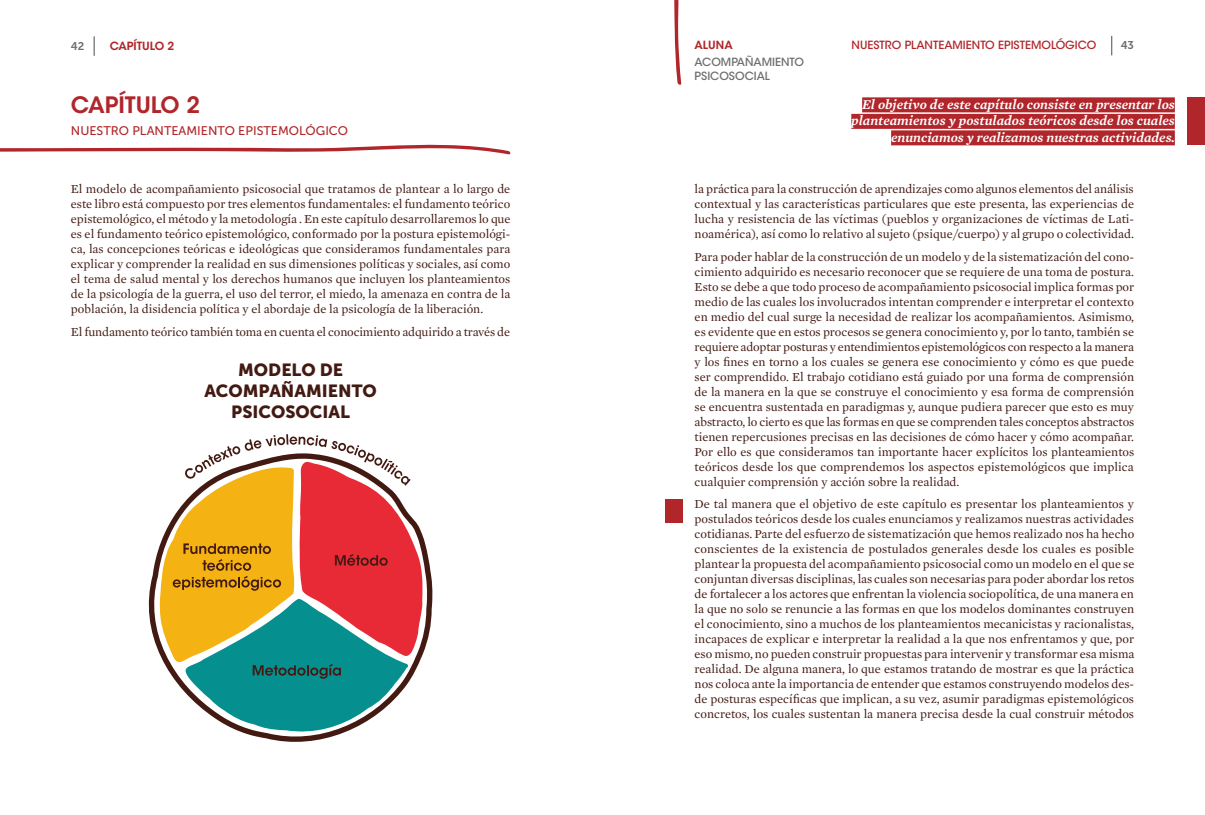
<style>
.page{position:relative;width:1205px;height:815px;background:#fff}
.page>*{position:absolute;margin:0;border:0;box-sizing:border-box;transform-origin:0 0}
.t1{font:600 22.5px "ITC Avant Garde Std";color:#b0262b}
.t2{font:17.5px/21px "Museo Sans 900";color:#421a12;text-align:center}
.t3{font:italic 600 13.75px/16.5px "Mercury Text G1";color:#fff;text-align:right}
.t4{font:12.5px/15px "Mercury Text G1";color:#421a12;text-align:justify}
.t5{font:12.5px "Museo Sans 500";color:#b0262b}
.t6{font:500 11.25px "ITC Avant Garde Std";color:#b0262b}
.t7{font:500 11.25px/13.5px "ITC Avant Garde Std";color:#6d6e71}
.t8{font:600 11.25px "ITC Avant Garde Std";color:#b0262b}
.t9{font:11.25px "Museo Sans 700";color:#6d6e71}
</style>
<div class="page">
<svg style="left:94px;top:36px;width:1px;height:20px"></svg>
<svg style="left:1111px;top:36px;width:1px;height:19px"></svg>
<svg style="left:674px;top:0;width:7px;height:85px"></svg>
<svg style="left:0;top:144px;width:511px;height:11px"></svg>
<svg style="left:148px;top:537px;width:285px;height:205px"></svg>
<svg style="left:160px;top:434px;width:263px;height:301px"></svg>
<div style="left:862px;top:97px;width:313px;height:15px;background:#b0262b"></div>
<div style="left:851px;top:114px;width:324px;height:15px;background:#b0262b"></div>
<div style="left:891px;top:130px;width:284px;height:15px;background:#b0262b"></div>
<div style="left:1187px;top:97px;width:18px;height:48px;background:#b0262b"></div>
<div style="left:665px;top:500px;width:18px;height:23px;background:#b0262b"></div>
<p class="t9" style="left:71px;top:39px;width:15px">42</p>
<p class="t8" style="left:110px;top:38px;width:66px">CAPÍTULO 2</p>
<p class="t6" style="left:851px;top:38px;width:246px">NUESTRO PLANTEAMIENTO EPISTEMOLÓGICO</p>
<p class="t9" style="left:1120px;top:39px;width:15px">43</p>
<p class="t8" style="left:694px;top:38px;width:40px">ALUNA</p>
<p class="t7" style="left:694px;top:55px;width:111px">ACOMPAÑAMIENTO<br>PSICOSOCIAL</p>
<h1 class="t1" style="left:71px;top:91px;width:131px">CAPÍTULO 2</h1>
<p class="t5" style="left:71px;top:124px;width:279px">NUESTRO PLANTEAMIENTO EPISTEMOLÓGICO</p>
<p class="t4" style="left:71px;top:182px;width:441px">El modelo de acompañamiento psicosocial que tratamos de plantear a lo largo de este libro está compuesto por tres elementos fundamentales: el fundamento teórico epistemológico, el método y la metodología . En este capítulo desarrollaremos lo que es el fundamento teórico epistemológico, conformado por la postura epistemológi&shy;ca, las concepciones teóricas e ideológicas que consideramos fundamentales para explicar y comprender la realidad en sus dimensiones políticas y sociales, así como el tema de salud mental y los derechos humanos que incluyen los planteamientos de la psicología de la guerra, el uso del terror, el miedo, la amenaza en contra de la población, la disidencia política y el abordaje de la psicología de la liberación.</p>
<p class="t4" style="left:71px;top:324px;width:441px">El fundamento teórico también toma en cuenta el conocimiento adquirido a través de</p>
<h2 class="t2" style="left:204px;top:360px;width:174px">MODELO DE<br>ACOMPAÑAMIENTO<br>PSICOSOCIAL</h2>
<p class="t3" style="left:851px;top:96px;width:325px">El objetivo de este capítulo consiste en presentar los planteamientos y postulados teóricos desde los cuales enunciamos y realizamos nuestras actividades.</p>
<p class="t4" style="left:694px;top:182px;width:441px">la práctica para la construcción de aprendizajes como algunos elementos del análisis contextual y las características particulares que este presenta, las experiencias de lucha y resistencia de las víctimas (pueblos y organizaciones de víctimas de Lati&shy;noamérica), así como lo relativo al sujeto (psique/cuerpo) y al grupo o colectividad.</p>
<p class="t4" style="left:694px;top:249px;width:441px">Para poder hablar de la construcción de un modelo y de la sistematización del cono&shy;cimiento adquirido es necesario reconocer que se requiere de una toma de postura.<br>Esto se debe a que todo proceso de acompañamiento psicosocial implica formas por medio de las cuales los involucrados intentan comprender e interpretar el contexto en medio del cual surge la necesidad de realizar los acompañamientos. Asimismo, es evidente que en estos procesos se genera conocimiento y, por lo tanto, también se requiere adoptar posturas y entendimientos epistemológicos con respecto a la manera y los fines en torno a los cuales se genera ese conocimiento y cómo es que puede ser comprendido. El trabajo cotidiano está guiado por una forma de comprensión de la manera en la que se construye el conocimiento y esa forma de comprensión se encuentra sustentada en paradigmas y, aunque pudiera parecer que esto es muy abstracto, lo cierto es que las formas en que se comprenden tales conceptos abstractos tienen repercusiones precisas en las decisiones de cómo hacer y cómo acompañar.<br>Por ello es que consideramos tan importante hacer explícitos los planteamientos teóricos desde los que comprendemos los aspectos epistemológicos que implica cualquier comprensión y acción sobre la realidad.</p>
<p class="t4" style="left:694px;top:496px;width:441px">De tal manera que el objetivo de este capítulo es presentar los planteamientos y postulados teóricos desde los cuales enunciamos y realizamos nuestras actividades cotidianas. Parte del esfuerzo de sistematización que hemos realizado nos ha hecho conscientes de la existencia de postulados generales desde los cuales es posible plantear la propuesta del acompañamiento psicosocial como un modelo en el que se conjuntan diversas disciplinas, las cuales son necesarias para poder abordar los retos de fortalecer a los actores que enfrentan la violencia sociopolítica, de una manera en la que no solo se renuncie a las formas en que los modelos dominantes construyen el conocimiento, sino a muchos de los planteamientos mecanicistas y racionalistas, incapaces de explicar e interpretar la realidad a la que nos enfrentamos y que, por eso mismo, no pueden construir propuestas para intervenir y transformar esa misma realidad. De alguna manera, lo que estamos tratando de mostrar es que la práctica nos coloca ante la importancia de entender que estamos construyendo modelos des&shy;de posturas específicas que implican, a su vez, asumir paradigmas epistemológicos concretos, los cuales sustentan la manera precisa desde la cual construir métodos</p>
</div>
